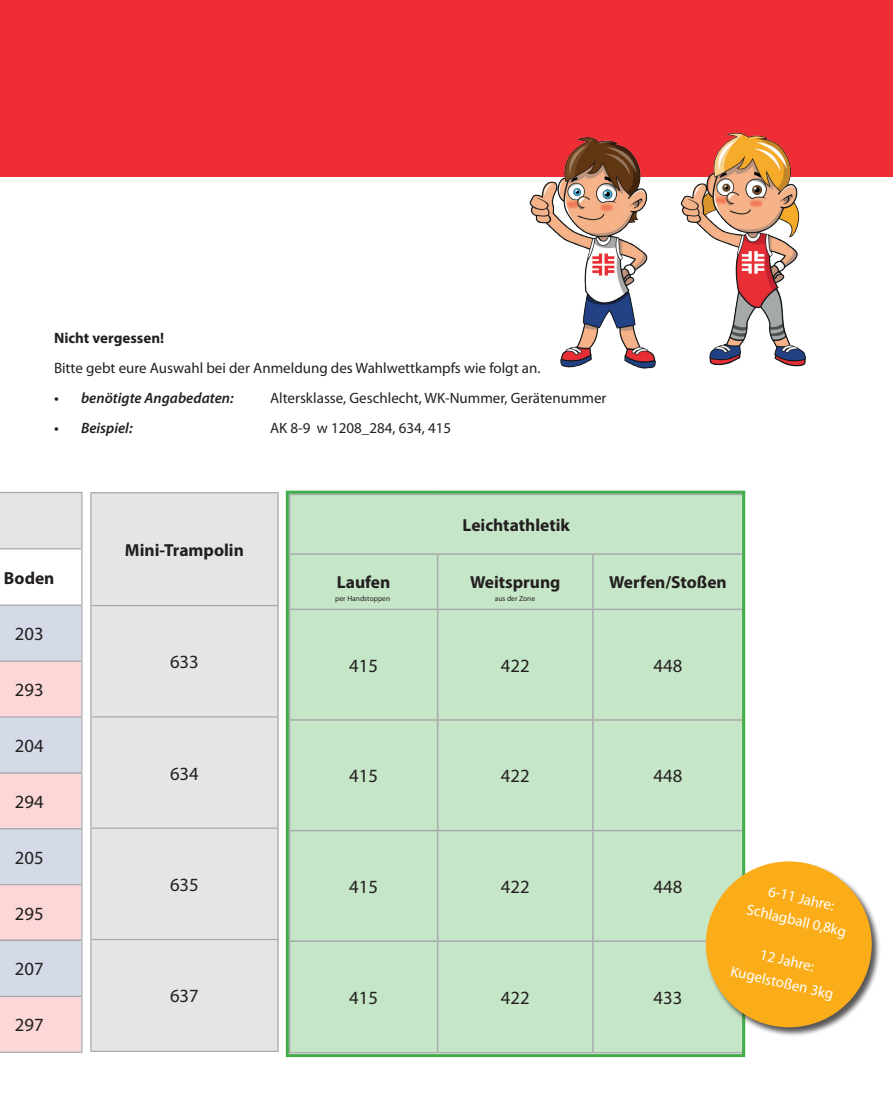
<style>
.page{position:relative;width:893px;height:1106px;background:#fff}
.page>*{position:absolute;margin:0;border:0;box-sizing:border-box;transform-origin:0 0}
.t1{font:18.75px "Myriad Pro";color:#231f20}
.t2{font:700 17.4px "Myriad Pro";color:#231f20}
.t3{font:15px "Myriad Pro";color:#231f20}
.t4{font:15px/22.5px "Myriad Pro";color:#fff;text-align:center}
.t5{font:italic 600 15px "Myriad Pro";color:#231f20}
.t6{font:700 15px "Myriad Pro";color:#231f20}
.t7{font:7.5px "Myriad Pro";color:#231f20}
</style>
<div class="page">
<div style="left:0;top:0;width:893px;height:177px;background:#ee2d34"></div>
<div style="left:0;top:493px;width:82px;height:55px;background:#e5e5e6"></div>
<div style="left:0;top:717px;width:81px;height:56px;background:#d5dae9"></div>
<div style="left:0;top:828px;width:81px;height:56px;background:#d5dae9"></div>
<div style="left:0;top:940px;width:81px;height:56px;background:#d5dae9"></div>
<div style="left:0;top:661px;width:81px;height:55px;background:#fbd7d8"></div>
<div style="left:0;top:773px;width:81px;height:55px;background:#fbd7d8"></div>
<div style="left:0;top:884px;width:81px;height:56px;background:#fbd7d8"></div>
<div style="left:0;top:996px;width:81px;height:56px;background:#fbd7d8"></div>
<div style="left:0;top:605px;width:81px;height:56px;background:#d5dae9"></div>
<div style="left:91px;top:492px;width:187px;height:560px;background:#e5e5e6"></div>
<hr style="left:90px;top:492px;width:189px;height:1px;background:#a8a9ad">
<hr style="left:90px;top:493px;width:1px;height:112px;background:#a8a9ad">
<hr style="left:277px;top:493px;width:2px;height:112px;background:#a8a9ad">
<hr style="left:90px;top:605px;width:189px;height:1px;background:#a8a9ad">
<hr style="left:90px;top:606px;width:1px;height:110px;background:#a8a9ad">
<hr style="left:277px;top:606px;width:2px;height:110px;background:#a8a9ad">
<hr style="left:90px;top:716px;width:189px;height:1px;background:#a8a9ad">
<hr style="left:90px;top:717px;width:1px;height:110px;background:#a8a9ad">
<hr style="left:277px;top:717px;width:2px;height:110px;background:#a8a9ad">
<hr style="left:90px;top:827px;width:189px;height:1px;background:#a8a9ad">
<hr style="left:90px;top:828px;width:1px;height:110px;background:#a8a9ad">
<hr style="left:277px;top:828px;width:2px;height:110px;background:#a8a9ad">
<hr style="left:90px;top:938px;width:189px;height:2px;background:#a8a9ad">
<hr style="left:90px;top:940px;width:1px;height:110px;background:#a8a9ad">
<hr style="left:277px;top:940px;width:2px;height:110px;background:#a8a9ad">
<hr style="left:90px;top:1050px;width:189px;height:2px;background:#a8a9ad">
<hr style="left:81px;top:493px;width:2px;height:55px;background:#a8a9ad">
<hr style="left:81px;top:549px;width:2px;height:55px;background:#a8a9ad">
<hr style="left:0;top:604px;width:83px;height:2px;background:#a8a9ad">
<hr style="left:81px;top:606px;width:2px;height:54px;background:#a8a9ad">
<hr style="left:0;top:660px;width:83px;height:1px;background:#a8a9ad">
<hr style="left:81px;top:661px;width:2px;height:55px;background:#a8a9ad">
<hr style="left:0;top:716px;width:83px;height:1px;background:#a8a9ad">
<hr style="left:81px;top:717px;width:2px;height:55px;background:#a8a9ad">
<hr style="left:0;top:772px;width:83px;height:1px;background:#a8a9ad">
<hr style="left:81px;top:773px;width:2px;height:55px;background:#a8a9ad">
<hr style="left:0;top:828px;width:83px;height:1px;background:#a8a9ad">
<hr style="left:81px;top:829px;width:2px;height:55px;background:#a8a9ad">
<hr style="left:0;top:884px;width:83px;height:1px;background:#a8a9ad">
<hr style="left:81px;top:885px;width:2px;height:54px;background:#a8a9ad">
<hr style="left:0;top:939px;width:83px;height:2px;background:#a8a9ad">
<hr style="left:81px;top:941px;width:2px;height:54px;background:#a8a9ad">
<hr style="left:0;top:995px;width:83px;height:2px;background:#a8a9ad">
<hr style="left:81px;top:997px;width:2px;height:54px;background:#a8a9ad">
<hr style="left:0;top:1051px;width:83px;height:1px;background:#a8a9ad">
<hr style="left:0;top:492px;width:83px;height:1px;background:#a8a9ad">
<hr style="left:0;top:548px;width:83px;height:1px;background:#a8a9ad">
<div style="left:288px;top:493px;width:455px;height:559px;background:#c6e6c8"></div>
<hr style="left:289px;top:493px;width:149px;height:2px;background:#a8a9ad">
<hr style="left:438px;top:493px;width:155px;height:2px;background:#a8a9ad">
<hr style="left:593px;top:493px;width:151px;height:2px;background:#a8a9ad">
<hr style="left:289px;top:608px;width:149px;height:2px;background:#a8a9ad">
<hr style="left:438px;top:608px;width:155px;height:2px;background:#a8a9ad">
<hr style="left:593px;top:608px;width:151px;height:2px;background:#a8a9ad">
<hr style="left:289px;top:719px;width:149px;height:1px;background:#a8a9ad">
<hr style="left:438px;top:719px;width:155px;height:1px;background:#a8a9ad">
<hr style="left:593px;top:719px;width:151px;height:1px;background:#a8a9ad">
<hr style="left:289px;top:829px;width:149px;height:2px;background:#a8a9ad">
<hr style="left:438px;top:829px;width:155px;height:2px;background:#a8a9ad">
<hr style="left:593px;top:829px;width:151px;height:2px;background:#a8a9ad">
<hr style="left:289px;top:940px;width:149px;height:2px;background:#a8a9ad">
<hr style="left:438px;top:940px;width:155px;height:2px;background:#a8a9ad">
<hr style="left:593px;top:940px;width:151px;height:2px;background:#a8a9ad">
<hr style="left:289px;top:553px;width:149px;height:2px;background:#a8a9ad">
<hr style="left:289px;top:1052px;width:149px;height:1px;background:#a8a9ad">
<hr style="left:438px;top:553px;width:155px;height:2px;background:#a8a9ad">
<hr style="left:437px;top:555px;width:1px;height:53px;background:#a8a9ad">
<hr style="left:437px;top:610px;width:1px;height:109px;background:#a8a9ad">
<hr style="left:437px;top:720px;width:1px;height:109px;background:#a8a9ad">
<hr style="left:437px;top:831px;width:1px;height:109px;background:#a8a9ad">
<hr style="left:437px;top:942px;width:1px;height:110px;background:#a8a9ad">
<hr style="left:438px;top:1052px;width:155px;height:1px;background:#a8a9ad">
<hr style="left:593px;top:553px;width:151px;height:2px;background:#a8a9ad">
<hr style="left:592px;top:555px;width:2px;height:53px;background:#a8a9ad">
<hr style="left:592px;top:610px;width:2px;height:109px;background:#a8a9ad">
<hr style="left:592px;top:720px;width:2px;height:109px;background:#a8a9ad">
<hr style="left:592px;top:831px;width:2px;height:109px;background:#a8a9ad">
<hr style="left:592px;top:942px;width:2px;height:110px;background:#a8a9ad">
<hr style="left:593px;top:1052px;width:151px;height:1px;background:#a8a9ad">
<div style="left:286px;top:490px;width:459px;height:567px;border:3px solid #40ae49"></div>
<div style="left:705px;top:861px;width:176px;height:176px;background:#231f20;opacity:.75"></div>
<div style="left:706px;top:861px;width:166px;height:166px;background:#faad19;border-radius:50%"></div>
<img style="left:529px;top:133px;width:277px;height:236px">
<p class="t6" style="left:54px;top:328px;width:112px">Nicht vergessen!</p>
<p class="t3" style="left:54px;top:360px;width:488px">Bitte gebt eure Auswahl bei der Anmeldung des Wahlwettkampfs wie folgt an.</p>
<p class="t5" style="left:54px;top:388px;width:181px">• benötigte Angabedaten:</p>
<p class="t3" style="left:270px;top:390px;width:338px">Altersklasse, Geschlecht, WK-Nummer, Gerätenummer</p>
<p class="t5" style="left:54px;top:418px;width:80px">• Beispiel:</p>
<p class="t3" style="left:270px;top:420px;width:183px">AK 8-9 w 1208_284, 634, 415</p>
<p class="t2" style="left:4px;top:566px;width:52px">Boden</p>
<p class="t1" style="left:15px;top:623px;width:30px">203</p>
<p class="t1" style="left:15px;top:679px;width:30px">293</p>
<p class="t1" style="left:15px;top:735px;width:30px">204</p>
<p class="t1" style="left:15px;top:791px;width:30px">294</p>
<p class="t1" style="left:15px;top:847px;width:30px">205</p>
<p class="t1" style="left:15px;top:903px;width:30px">295</p>
<p class="t1" style="left:15px;top:959px;width:30px">207</p>
<p class="t1" style="left:15px;top:1014px;width:30px">297</p>
<p class="t2" style="left:125px;top:538px;width:120px">Mini-Trampolin</p>
<p class="t1" style="left:170px;top:651px;width:30px">633</p>
<p class="t1" style="left:170px;top:763px;width:30px">634</p>
<p class="t1" style="left:170px;top:874px;width:30px">635</p>
<p class="t1" style="left:170px;top:986px;width:30px">637</p>
<p class="t2" style="left:463px;top:513px;width:109px">Leichtathletik</p>
<p class="t2" style="left:337px;top:571px;width:55px">Laufen</p>
<p class="t2" style="left:470px;top:571px;width:92px">Weitsprung</p>
<p class="t2" style="left:609px;top:571px;width:119px">Werfen/Stoßen</p>
<p class="t7" style="left:335px;top:594px;width:56px">per Handstoppen</p>
<p class="t7" style="left:495px;top:594px;width:42px">aus der Zone</p>
<p class="t1" style="left:349px;top:655px;width:30px">415</p>
<p class="t1" style="left:501px;top:655px;width:30px">422</p>
<p class="t1" style="left:654px;top:655px;width:30px">448</p>
<p class="t1" style="left:349px;top:765px;width:30px">415</p>
<p class="t1" style="left:501px;top:765px;width:30px">422</p>
<p class="t1" style="left:654px;top:765px;width:30px">448</p>
<p class="t1" style="left:349px;top:876px;width:30px">415</p>
<p class="t1" style="left:501px;top:876px;width:30px">422</p>
<p class="t1" style="left:654px;top:876px;width:30px">448</p>
<p class="t1" style="left:349px;top:987px;width:30px">415</p>
<p class="t1" style="left:501px;top:987px;width:30px">422</p>
<p class="t1" style="left:654px;top:987px;width:30px">433</p>
<p class="t4" style="left:754px;top:876px;width:103px;rotate:13deg">6-11 Jahre:<br>Schlagball 0,8kg</p>
<p class="t4" style="left:738px;top:938px;width:107px;rotate:13deg">12 Jahre:<br>Kugelstoßen 3kg</p>
</div>
